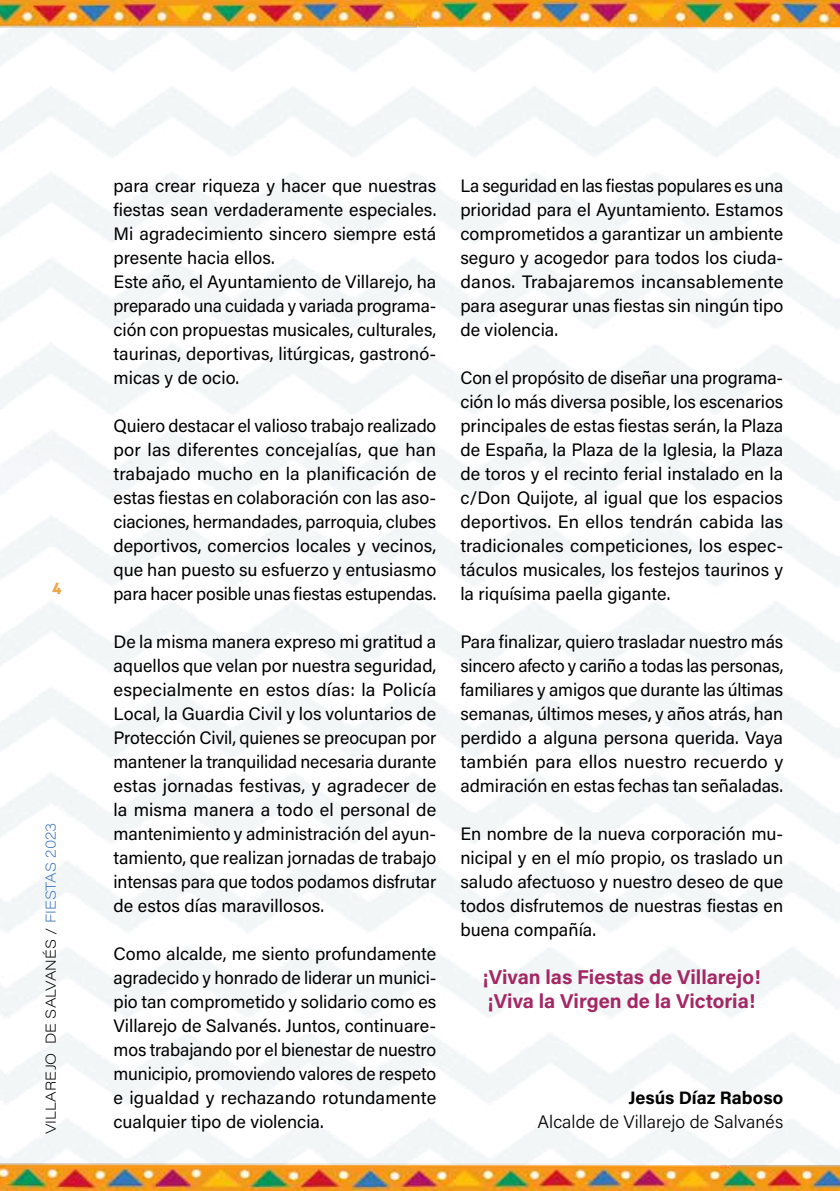
<style>
.page{position:relative;width:840px;height:1191px;background:#fff}
.page>*{position:absolute;margin:0;border:0;box-sizing:border-box;transform-origin:0 0}
.t1{font:700 20px/24px "Acumin Pro";letter-spacing:-.005em;color:#a42864}
.t2{font:18px/24px "Acumin Pro";color:#000;text-align:justify}
.t3{font:300 18px "Acumin Pro";color:#000}
.t4{font:700 18px "Acumin Pro";color:#000}
.t5{font:16px "Aller Display";color:#eba84b}
.t6{font:200 14px "Acumin Pro Wide";letter-spacing:.005em;color:#000}
.s1{color:#4378ba}
</style>
<div class="page">
<img style="left:0;top:0;width:839px;height:1191px">
<hr style="left:839px;top:0;width:1px;height:1191px;background:#e6007d">
<p class="t5" style="left:52px;top:577px;width:12px">4</p>
<p class="t6" style="left:41px;top:1134px;width:313px;rotate:-90deg">VILLAREJO DE SALVANÉS / <span class="s1">FIESTAS 2023</span></p>
<p class="t2" style="left:113px;top:173px;width:324px;text-align:left">para crear riqueza y hacer que nuestras fiestas sean verdaderamente especiales.<br>Mi agradecimiento sincero siempre está presente hacia ellos.<br>Este año, el Ayuntamiento de Villarejo, ha preparado una cuidada y variada programa&shy;ción con propuestas musicales, culturales, taurinas, deportivas, litúrgicas, gastronó&shy;micas y de ocio.</p>
<p class="t2" style="left:113px;top:413px;width:324px">Quiero destacar el valioso trabajo realizado por las diferentes concejalías, que han trabajado mucho en la planificación de estas fiestas en colaboración con las aso&shy;ciaciones, hermandades, parroquia, clubes deportivos, comercios locales y vecinos, que han puesto su esfuerzo y entusiasmo para hacer posible unas fiestas estupendas.</p>
<p class="t2" style="left:113px;top:629px;width:324px">De la misma manera expreso mi gratitud a aquellos que velan por nuestra seguridad, especialmente en estos días: la Policía Local, la Guardia Civil y los voluntarios de Protección Civil, quienes se preocupan por mantener la tranquilidad necesaria durante estas jornadas festivas, y agradecer de la misma manera a todo el personal de mantenimiento y administración del ayun&shy;tamiento, que realizan jornadas de trabajo intensas para que todos podamos disfrutar de estos días maravillosos.</p>
<p class="t2" style="left:113px;top:941px;width:324px">Como alcalde, me siento profundamente agradecido y honrado de liderar un munici&shy;pio tan comprometido y solidario como es Villarejo de Salvanés. Juntos, continuare&shy;mos trabajando por el bienestar de nuestro municipio, promoviendo valores de respeto e igualdad y rechazando rotundamente cualquier tipo de violencia.</p>
<p class="t2" style="left:460px;top:173px;width:324px">La seguridad en las fiestas populares es una prioridad para el Ayuntamiento. Estamos comprometidos a garantizar un ambiente seguro y acogedor para todos los ciuda&shy;danos. Trabajaremos incansablemente para asegurar unas fiestas sin ningún tipo de violencia.</p>
<p class="t2" style="left:460px;top:365px;width:324px">Con el propósito de diseñar una programa&shy;ción lo más diversa posible, los escenarios principales de estas fiestas serán, la Plaza de España, la Plaza de la Iglesia, la Plaza de toros y el recinto ferial instalado en la c/Don Quijote, al igual que los espacios deportivos. En ellos tendrán cabida las tradicionales competiciones, los espec&shy;táculos musicales, los festejos taurinos y la riquísima paella gigante.</p>
<p class="t2" style="left:460px;top:629px;width:324px">Para finalizar, quiero trasladar nuestro más sincero afecto y cariño a todas las personas, familiares y amigos que durante las últimas semanas, últimos meses, y años atrás, han perdido a alguna persona querida. Vaya también para ellos nuestro recuerdo y admiración en estas fechas tan señaladas.</p>
<p class="t2" style="left:460px;top:821px;width:324px">En nombre de la nueva corporación mu&shy;nicipal y en el mío propio, os traslado un saludo afectuoso y nuestro deseo de que todos disfrutemos de nuestras fiestas en buena compañía.</p>
<p class="t1" style="left:483px;top:964px;width:278px">¡Vivan las Fiestas de Villarejo! ¡Viva la Virgen de la Victoria!</p>
<p class="t4" style="left:628px;top:1085px;width:156px">Jesús Díaz Raboso</p>
<p class="t3" style="left:537px;top:1109px;width:247px">Alcalde de Villarejo de Salvanés</p>
</div>
